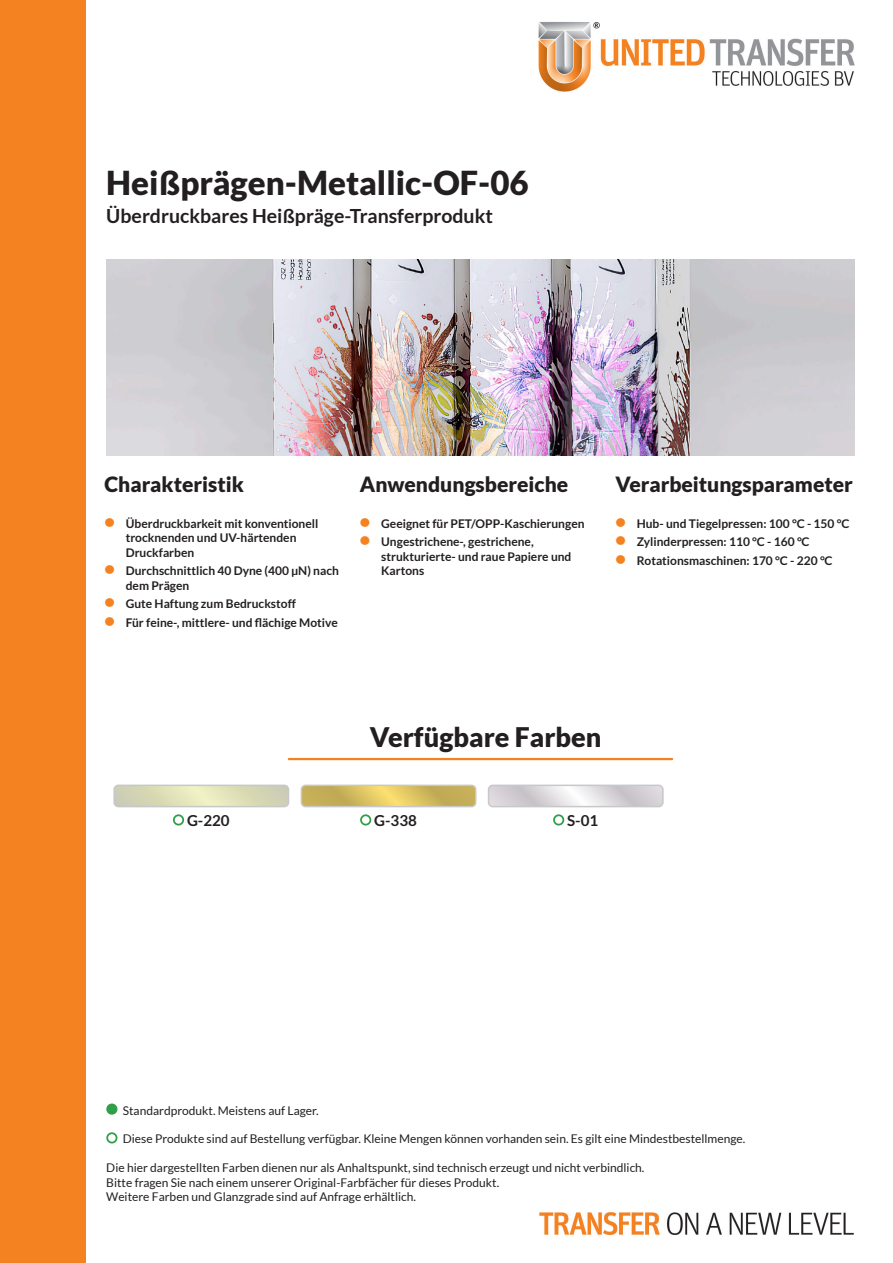
<style>
.page{position:relative;width:893px;height:1263px;background:#fff}
.page>*{position:absolute;margin:0;border:0;box-sizing:border-box;transform-origin:0 0}
.t1{font:900 33px "Lato";color:#231f20}
.t2{font:900 27px "Lato";color:#231f20}
.t3{font:900 21px "Lato";color:#231f20}
.t4{font:700 19.5px "Lato";color:#231f20}
.t5{font:700 15.15px "Lato";color:#231f20}
.t6{font:700 12px/14.4px "Lato";color:#231f20}
.t7{font:12px "Lato";color:#231f20}
.s1{font-weight:900;font-size:18px;color:#f58220}
</style>
<div class="page">
<img style="left:85px;top:1px;width:770px;height:1262px">
<div style="left:0;top:0;width:85px;height:1263px;background:#f58220"></div>
<img style="left:106px;top:259px;width:749px;height:196px">
<div style="left:107px;top:1104px;width:10px;height:10px;background:#319f49;border-radius:50%"></div>
<div style="left:106px;top:1103px;width:11px;height:12px;border:2px solid #319f49;border-radius:50%"></div>
<div style="left:106px;top:1132px;width:11px;height:11px;border:2px solid #319f49;border-radius:50%"></div>
<hr style="left:289px;top:758px;width:383px;height:2px;background:#f58220">
<svg style="left:116px;top:785px;width:173px;height:21px;background:#dcddb8"></svg>
<div style="left:113px;top:784px;width:176px;height:23px;border:2px solid #c7c8ca;border-radius:4px"></div>
<div style="left:173px;top:814px;width:11px;height:11px;border:2px solid #319f49;border-radius:50%"></div>
<svg style="left:301px;top:785px;width:175px;height:21px;background:#d3ba5e"></svg>
<div style="left:301px;top:784px;width:175px;height:23px;border:2px solid #c7c8ca;border-radius:4px"></div>
<div style="left:360px;top:814px;width:11px;height:11px;border:2px solid #319f49;border-radius:50%"></div>
<svg style="left:491px;top:787px;width:170px;height:17px"></svg>
<div style="left:488px;top:784px;width:176px;height:23px;border:2px solid #c7c8ca;border-radius:4px"></div>
<div style="left:553px;top:814px;width:11px;height:11px;border:2px solid #319f49;border-radius:50%"></div>
<p class="t1" style="left:106px;top:163px;width:424px">Heißprägen-Metallic-OF-06</p>
<p class="t4" style="left:106px;top:205px;width:388px">Überdruckbares Heißpräge-Transferprodukt</p>
<p class="t3" style="left:105px;top:472px;width:141px">Charakteristik</p>
<p class="t6" style="left:126px;top:516px;width:194px;text-indent:-21px"><span class="s1">•</span> Überdruckbarkeit mit konventionell trocknenden und UV-härtenden<br>Druckfarben</p>
<p class="t6" style="left:126px;top:563px;width:215px;text-indent:-21px"><span class="s1">•</span> Durchschnittlich 40 Dyne (400 µN) nach dem Prägen</p>
<p class="t6" style="left:105px;top:596px;width:193px"><span class="s1">•</span> Gute Haftung zum Bedruckstoff</p>
<p class="t6" style="left:105px;top:615px;width:235px"><span class="s1">•</span> Für feine-, mittlere- und flächige Motive</p>
<p class="t3" style="left:360px;top:472px;width:210px">Anwendungsbereiche</p>
<p class="t6" style="left:360px;top:516px;width:226px"><span class="s1">•</span> Geeignet für PET/OPP-Kaschierungen</p>
<p class="t6" style="left:381px;top:535px;width:192px;text-indent:-21px"><span class="s1">•</span> Ungestrichene-, gestrichene, strukturierte- und raue Papiere und<br>Kartons</p>
<p class="t3" style="left:615px;top:472px;width:239px">Verarbeitungsparameter</p>
<p class="t6" style="left:615px;top:516px;width:235px"><span class="s1">•</span> Hub- und Tiegelpressen: 100 °C - 150 °C</p>
<p class="t6" style="left:615px;top:535px;width:196px"><span class="s1">•</span> Zylinderpressen: 110 °C - 160 °C</p>
<p class="t6" style="left:615px;top:553px;width:219px"><span class="s1">•</span> Rotationsmaschinen: 170 °C - 220 °C</p>
<p class="t2" style="left:370px;top:721px;width:233px">Verfügbare Farben</p>
<p class="t5" style="left:187px;top:811px;width:44px">G-220</p>
<p class="t5" style="left:374px;top:811px;width:44px">G-338</p>
<p class="t5" style="left:567px;top:811px;width:33px">S-01</p>
<p class="t7" style="left:123px;top:1104px;width:198px">Standardprodukt. Meistens auf Lager.</p>
<p class="t7" style="left:123px;top:1132px;width:624px">Diese Produkte sind auf Bestellung verfügbar. Kleine Mengen können vorhanden sein. Es gilt eine Mindestbestellmenge.</p>
<p class="t7" style="left:106px;top:1161px;width:540px">Die hier dargestellten Farben dienen nur als Anhaltspunkt, sind technisch erzeugt und nicht verbindlich.</p>
<p class="t7" style="left:106px;top:1176px;width:394px">Bitte fragen Sie nach einem unserer Original-Farbfächer für dieses Produkt.</p>
<p class="t7" style="left:106px;top:1190px;width:311px">Weitere Farben und Glanzgrade sind auf Anfrage erhältlich.</p>
</div>
